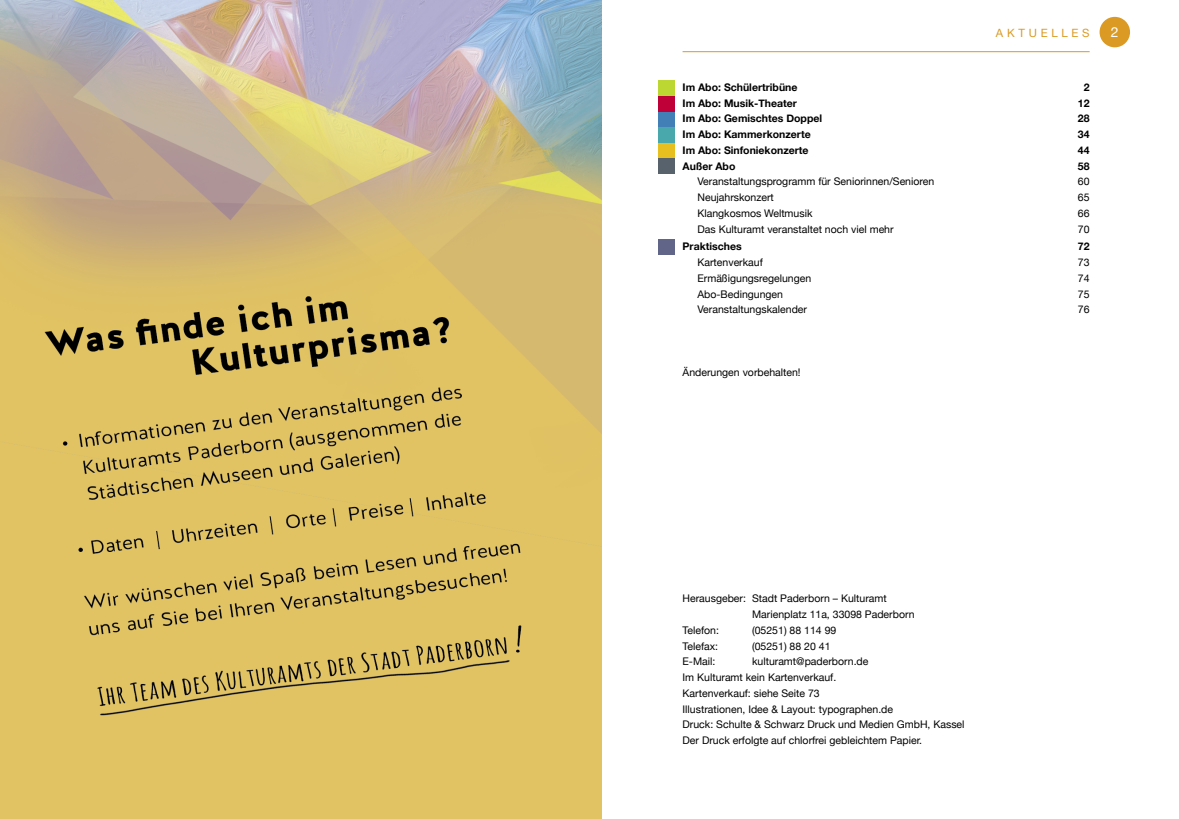
<style>
.page{position:relative;width:1179px;height:819px;background:#fff}
.page>*{position:absolute;margin:0;border:0;box-sizing:border-box;transform-origin:0 0}
.t1{font:14px "Helvetica Neue";color:#fff}
.t2{font:11.38px "Helvetica Neue";letter-spacing:.33em;color:#da9a23}
.t3{font:10.5px/15.8px "Helvetica Neue";color:#000}
.t4{font:700 10.5px "Helvetica Neue";color:#000}
</style>
<div class="page">
<img style="left:0;top:0;width:601px;height:819px">
<div style="left:657px;top:81px;width:17px;height:15px;background:#bdd732"></div>
<div style="left:657px;top:96px;width:17px;height:16px;background:#bf0038"></div>
<div style="left:657px;top:112px;width:17px;height:15px;background:#427fb6"></div>
<div style="left:657px;top:127px;width:17px;height:16px;background:#49a8ab"></div>
<div style="left:657px;top:239px;width:17px;height:15px;background:#616689"></div>
<div style="left:1099px;top:17px;width:30px;height:30px;background:#da9a23;border-radius:50%"></div>
<hr style="left:682px;top:51px;width:407px;height:1px;background:#da9a23">
<div style="left:657px;top:143px;width:17px;height:15px;background:#e7c01f"></div>
<div style="left:657px;top:158px;width:17px;height:16px;background:#57626c"></div>
<p class="t2" style="left:995px;top:25px;width:95px">AKTUELLES</p>
<h1 class="t1" style="left:1110px;top:22px;width:9px">2</h1>
<p class="t4" style="left:682px;top:79px;width:116px">Im Abo: Schülertribüne</p>
<p class="t4" style="left:1083px;top:79px;width:7px">2</p>
<p class="t4" style="left:682px;top:95px;width:116px">Im Abo: Musik-Theater</p>
<p class="t4" style="left:1077px;top:95px;width:13px">12</p>
<p class="t4" style="left:682px;top:110px;width:141px">Im Abo: Gemischtes Doppel</p>
<p class="t4" style="left:1077px;top:110px;width:13px">28</p>
<p class="t4" style="left:682px;top:126px;width:130px">Im Abo: Kammerkonzerte</p>
<p class="t4" style="left:1077px;top:126px;width:13px">34</p>
<p class="t4" style="left:682px;top:142px;width:127px">Im Abo: Sinfoniekonzerte</p>
<p class="t4" style="left:1077px;top:142px;width:13px">44</p>
<p class="t4" style="left:682px;top:158px;width:54px">Außer Abo</p>
<p class="t4" style="left:1077px;top:158px;width:13px">58</p>
<p class="t3" style="left:697px;top:174px;width:238px">Veranstaltungsprogramm für Seniorinnen/Senioren</p>
<p class="t3" style="left:1077px;top:174px;width:13px">60</p>
<p class="t3" style="left:697px;top:190px;width:78px">Neujahrskonzert</p>
<p class="t3" style="left:1077px;top:190px;width:13px">65</p>
<p class="t3" style="left:697px;top:206px;width:116px">Klangkosmos Weltmusik</p>
<p class="t3" style="left:1077px;top:206px;width:13px">66</p>
<p class="t3" style="left:697px;top:222px;width:198px">Das Kulturamt veranstaltet noch viel mehr</p>
<p class="t3" style="left:1077px;top:222px;width:13px">70</p>
<p class="t4" style="left:682px;top:238px;width:61px">Praktisches</p>
<p class="t4" style="left:1077px;top:238px;width:13px">72</p>
<p class="t3" style="left:697px;top:255px;width:67px">Kartenverkauf</p>
<p class="t3" style="left:1077px;top:255px;width:13px">73</p>
<p class="t3" style="left:697px;top:271px;width:115px">Ermäßigungsregelungen</p>
<p class="t3" style="left:1077px;top:271px;width:13px">74</p>
<p class="t3" style="left:697px;top:286px;width:87px">Abo-Bedingungen</p>
<p class="t3" style="left:1077px;top:286px;width:13px">75</p>
<p class="t3" style="left:697px;top:302px;width:111px">Veranstaltungskalender</p>
<p class="t3" style="left:1077px;top:302px;width:13px">76</p>
<p class="t3" style="left:682px;top:365px;width:120px">Änderungen vorbehalten!</p>
<p class="t3" style="left:682px;top:591px;width:206px">Herausgeber: Stadt Paderborn – Kulturamt</p>
<p class="t3" style="left:752px;top:607px;width:164px">Marienplatz 11a, 33098 Paderborn</p>
<p class="t3" style="left:682px;top:622px;width:38px">Telefon:</p>
<p class="t3" style="left:752px;top:622px;width:86px">(05251) 88 114 99</p>
<p class="t3" style="left:682px;top:638px;width:37px">Telefax:</p>
<p class="t3" style="left:752px;top:638px;width:80px">(05251) 88 20 41</p>
<p class="t3" style="left:682px;top:654px;width:34px">E-Mail:</p>
<p class="t3" style="left:682px;top:654px;width:283px;text-indent:69px">kulturamt@paderborn.de<br>Im Kulturamt kein Kartenverkauf.<br>Kartenverkauf: siehe Seite 73<br>Illustrationen, Idee &amp; Layout: typographen.de<br>Druck: Schulte &amp; Schwarz Druck und Medien GmbH, Kassel Der Druck erfolgte auf chlorfrei gebleichtem Papier.</p>
</div>
